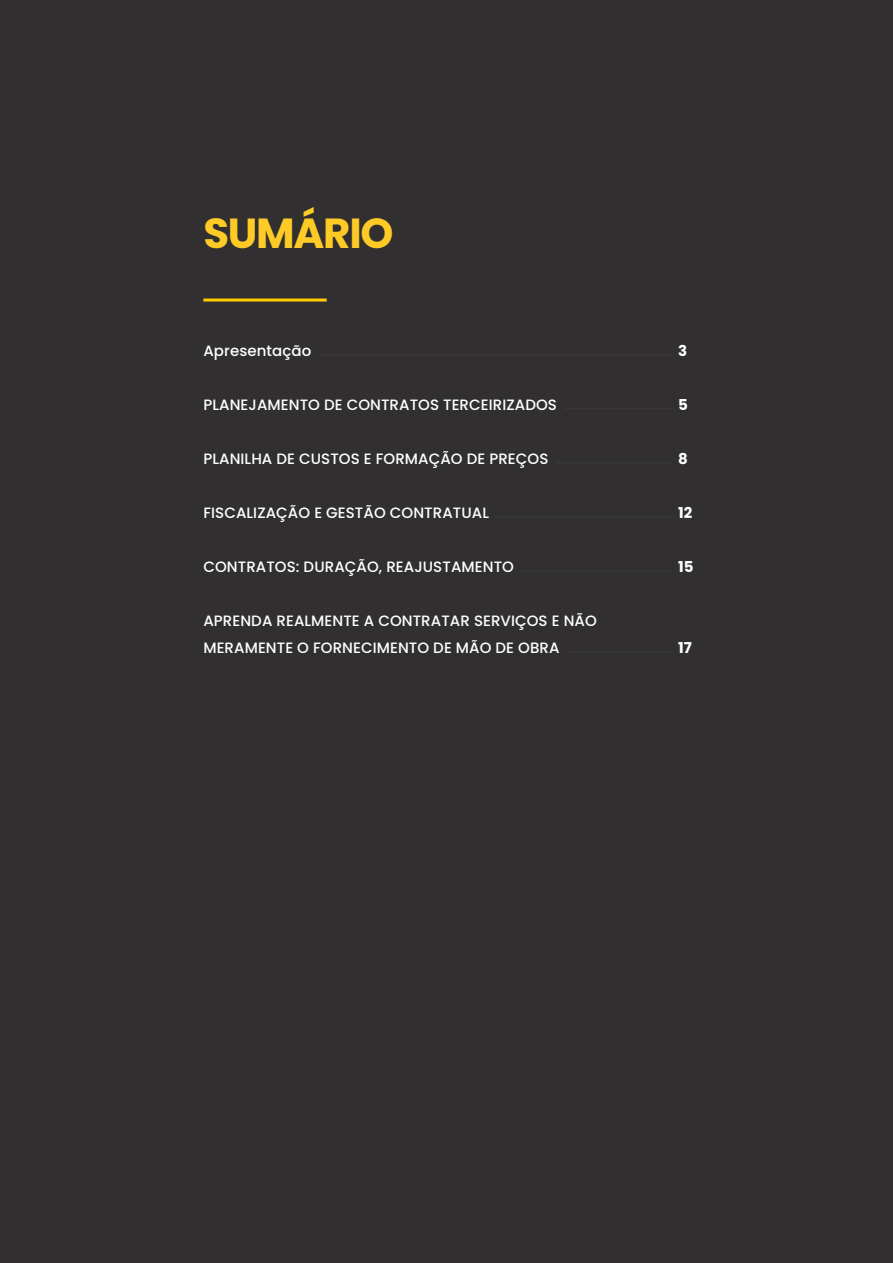
<style>
.page{position:relative;width:893px;height:1263px;background:#312f30}
.page>*{position:absolute;margin:0;border:0;box-sizing:border-box;transform-origin:0 0}
.Corpo{font:700 42px "Poppins";letter-spacing:-.03em;color:#fecb26}
.Corpo-2{font:500 15px/27px "Poppins";letter-spacing:.005em;color:#fff}
.Corpo-3{font:700 15px "Poppins";color:#fff}
</style>
<div class="page">
<hr style="left:203px;top:299px;width:124px;height:3px;background:#ffcd01">
<hr style="left:319px;top:354px;width:353px;height:2px;background:#4a4a49">
<hr style="left:565px;top:408px;width:107px;height:2px;background:#4a4a49">
<hr style="left:556px;top:462px;width:116px;height:2px;background:#4a4a49">
<hr style="left:497px;top:516px;width:175px;height:2px;background:#4a4a49">
<hr style="left:522px;top:570px;width:150px;height:2px;background:#4a4a49">
<hr style="left:568px;top:651px;width:104px;height:2px;background:#4a4a49">
<p class="Corpo" style="left:203px;top:208px;width:192px">SUMÁRIO</p>
<p class="Corpo-2" style="left:203px;top:337px;width:109px">Apresentação</p>
<p class="Corpo-2" style="left:203px;top:391px;width:355px">PLANEJAMENTO DE CONTRATOS TERCEIRIZADOS</p>
<p class="Corpo-2" style="left:203px;top:445px;width:347px">PLANILHA DE CUSTOS E FORMAÇÃO DE PREÇOS</p>
<p class="Corpo-2" style="left:203px;top:499px;width:287px">FISCALIZAÇÃO E GESTÃO CONTRATUAL</p>
<p class="Corpo-2" style="left:203px;top:553px;width:312px">CONTRATOS: DURAÇÃO, REAJUSTAMENTO</p>
<p class="Corpo-2" style="left:203px;top:607px;width:395px">APRENDA REALMENTE A CONTRATAR SERVIÇOS E NÃO<br>MERAMENTE O FORNECIMENTO DE MÃO DE OBRA</p>
<p class="Corpo-3" style="left:678px;top:342px;width:11px">3</p>
<p class="Corpo-3" style="left:678px;top:396px;width:11px">5</p>
<p class="Corpo-3" style="left:678px;top:450px;width:11px">8</p>
<p class="Corpo-3" style="left:678px;top:504px;width:16px">12</p>
<p class="Corpo-3" style="left:678px;top:558px;width:17px">15</p>
<p class="Corpo-3" style="left:678px;top:639px;width:15px">17</p>
</div>
